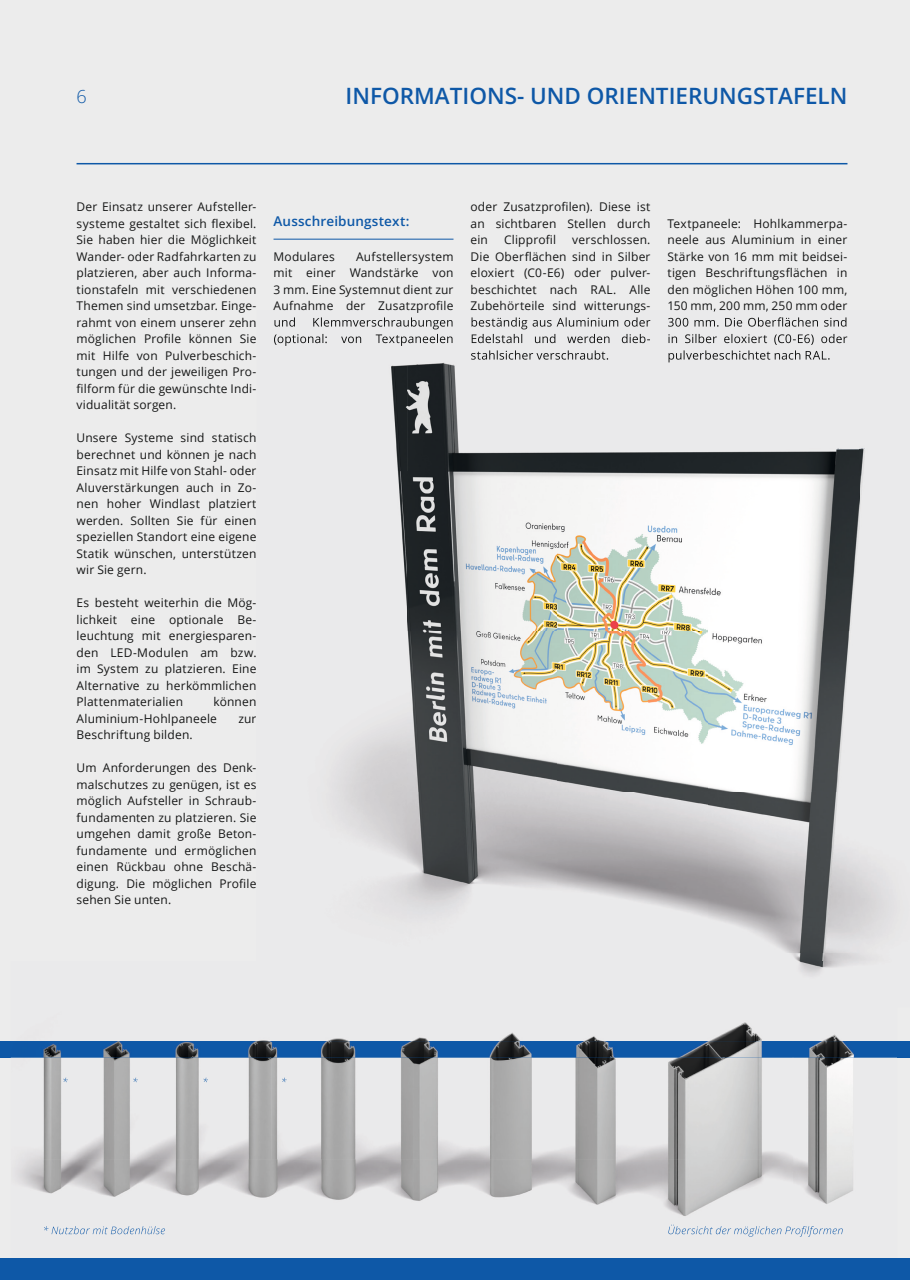
<style>
.page{position:relative;width:910px;height:1280px;background:#ececec}
.page>*{position:absolute;margin:0;border:0;box-sizing:border-box;transform-origin:0 0}
.t1{font:600 22.5px "Open Sans";color:#0e58a7}
.t2{font:300 18px "Open Sans";color:#0e58a7}
.t3{font:600 13.5px "Open Sans";letter-spacing:.01em;color:#0e58a7}
.t4{font:12px/16.5px "Open Sans";letter-spacing:.015em;color:#151616;text-align:justify}
</style>
<div class="page">
<div style="left:0;top:1259px;width:910px;height:21px;background:#0e58a7"></div>
<hr style="left:77px;top:163px;width:770px;height:1px;background:#0e58a7">
<div style="left:0;top:1041px;width:910px;height:16px;background:#0e58a7"></div>
<hr style="left:274px;top:239px;width:179px;height:1px;background:#0e58a7">
<img style="left:322px;top:317px;width:538px;height:644px">
<img style="left:860px;top:448px;width:35px;height:513px">
<img style="left:283px;top:310px;width:169px;height:3px">
<img style="left:274px;top:317px;width:179px;height:12px">
<img style="left:274px;top:334px;width:179px;height:12px">
<img style="left:480px;top:310px;width:164px;height:3px">
<img style="left:472px;top:317px;width:178px;height:12px">
<img style="left:472px;top:334px;width:178px;height:9px">
<img style="left:471px;top:350px;width:137px;height:10px">
<img style="left:675px;top:310px;width:166px;height:2px">
<img style="left:668px;top:317px;width:179px;height:10px">
<img style="left:668px;top:334px;width:179px;height:11px">
<img style="left:668px;top:350px;width:162px;height:12px">
<img style="left:11px;top:1040px;width:260px;height:119px">
<img style="left:271px;top:1022px;width:522px;height:137px">
<img style="left:793px;top:1034px;width:104px;height:225px">
<img style="left:11px;top:1159px;width:782px;height:100px">
<img style="left:11px;top:1041px;width:886px;height:16px">
<img style="left:668px;top:1225px;width:175px;height:12px">
<img style="left:44px;top:1226px;width:121px;height:8px">
<svg style="left:63px;top:1078px;width:5px;height:4px"></svg>
<svg style="left:133px;top:1078px;width:5px;height:4px"></svg>
<svg style="left:203px;top:1078px;width:5px;height:4px"></svg>
<svg style="left:282px;top:1078px;width:5px;height:4px"></svg>
<img style="left:799px;top:961px;width:67px;height:15px">
<h2 class="t2" style="left:77px;top:84px;width:12px">6</h2>
<h1 class="t1" style="left:346px;top:81px;width:503px">INFORMATIONS- UND ORIENTIERUNGSTAFELN</h1>
<p class="t4" style="left:77px;top:198px;width:181px">Der Einsatz unserer Aufsteller&shy;systeme gestaltet sich flexibel.<br>Sie haben hier die Möglichkeit Wander- oder Radfahrkarten zu platzieren, aber auch Informa&shy;tionstafeln mit verschiedenen Themen sind umsetzbar. Einge&shy;rahmt von einem unserer zehn möglichen Profile können Sie mit Hilfe von Pulverbeschich&shy;tungen und der jeweiligen Pro&shy;filform für die gewünschte Indi&shy;vidualität sorgen.</p>
<p class="t4" style="left:77px;top:429px;width:181px">Unsere Systeme sind statisch berechnet und können je nach Einsatz mit Hilfe von Stahl- oder Aluverstärkungen auch in Zo&shy;nen hoher Windlast platziert werden. Sollten Sie für einen speziellen Standort eine eigene Statik wünschen, unterstützen wir Sie gern.</p>
<p class="t4" style="left:77px;top:594px;width:181px">Es besteht weiterhin die Mög&shy;lichkeit eine optionale Be&shy;leuchtung mit energiesparen&shy;den LED-Modulen am bzw. im System zu platzieren. Eine Alternative zu herkömmlichen Plattenmaterialien</p>
<p class="t4" style="left:77px;top:693px;width:181px;text-indent:137px">können<br>Aluminium-Hohlpaneele</p>
<p class="t4" style="left:238px;top:710px;width:20px">zur</p>
<p class="t4" style="left:77px;top:726px;width:118px">Beschriftung bilden.</p>
<p class="t4" style="left:77px;top:759px;width:181px">Um Anforderungen des Denk&shy;malschutzes zu genügen, ist es möglich Aufsteller in Schraub&shy;fundamenten zu platzieren. Sie umgehen damit große Beton&shy;fundamente und ermöglichen einen Rückbau ohne Beschä&shy;digung. Die möglichen Profile sehen Sie unten.</p>
<p class="t3" style="left:274px;top:212px;width:138px">Ausschreibungstext:</p>
<p class="t4" style="left:274px;top:248px;width:63px">Modulares</p>
<p class="t4" style="left:274px;top:248px;width:181px;text-indent:83px">Aufstellersystem mit einer Wandstärke von 3 mm. Eine Systemnut dient zur Aufnahme der Zusatzprofile</p>
<p class="t4" style="left:470px;top:198px;width:181px">oder Zusatzprofilen). Diese ist an sichtbaren Stellen durch ein</p>
<p class="t4" style="left:504px;top:231px;width:54px">Clipprofil</p>
<p class="t4" style="left:470px;top:231px;width:181px;text-indent:102px">verschlossen.<br>Die Oberflächen sind in Silber eloxiert (C0-E6) oder pulver&shy;beschichtet nach RAL. Alle Zubehörteile sind witterungs-</p>
<p class="t4" style="left:667px;top:215px;width:181px">Textpaneele: Hohlkammerpa&shy;neele aus Aluminium in einer Stärke von 16 mm mit beidsei&shy;tigen Beschriftungsflächen in den möglichen Höhen 100 mm, 150 mm, 200 mm, 250 mm oder</p>
</div>
